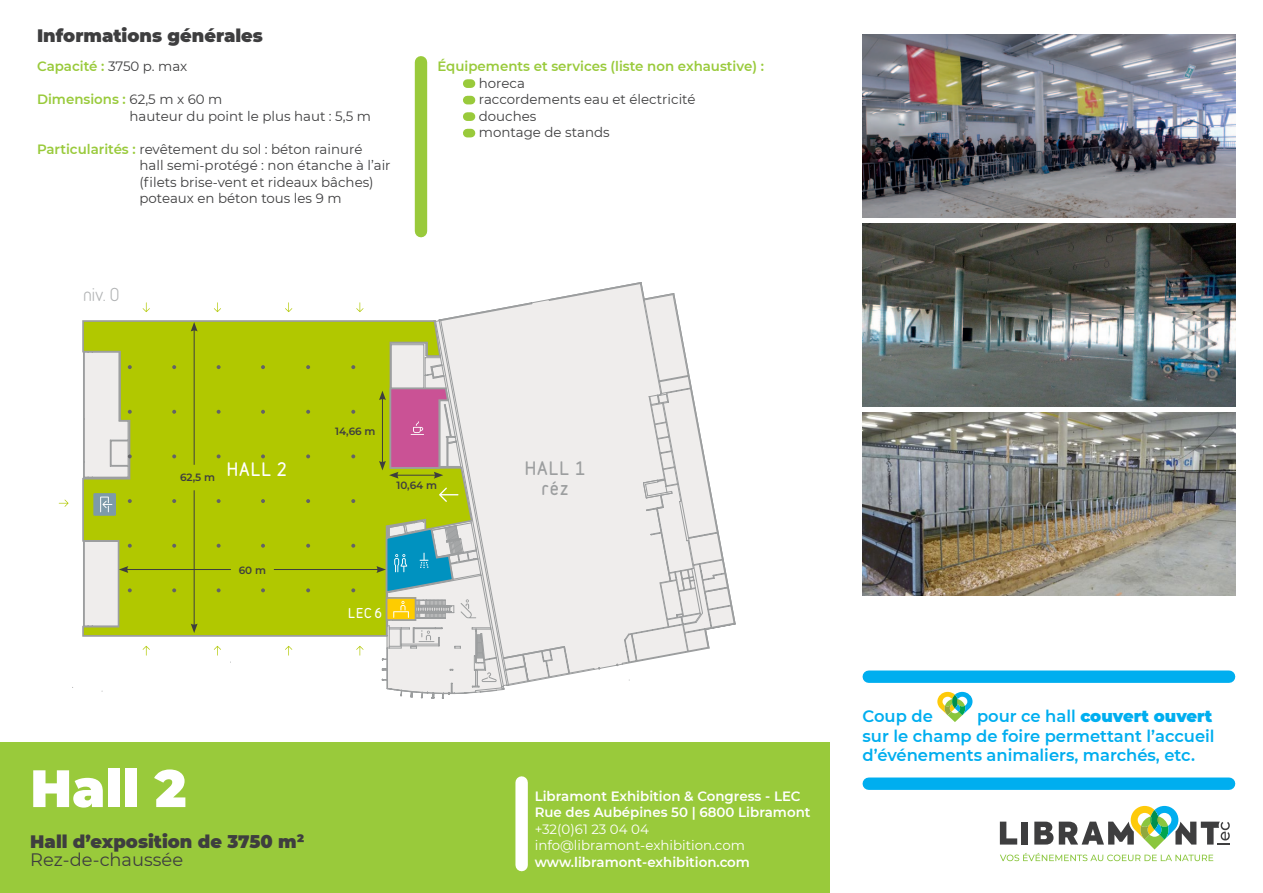
<style>
.page{position:relative;width:1263px;height:893px;background:#fff}
.page>*{position:absolute;margin:0;border:0;box-sizing:border-box;transform-origin:0 0}
.t1{font:900 52.5px "Montserrat";color:#fff}
.t2{font:900 18px "Montserrat";color:#3e3e3f}
.t3{font:18px "Montserrat";color:#3e3e3f}
.t4{font:900 16.8px/20.1px "Variable";letter-spacing:.065em;color:#9c9e9f;text-align:center}
.t5{font:900 16.8px "Variable";color:#fff}
.t6{font:700 16.8px "Variable";color:#b1b3b4}
.t7{font:600 16.5px/19.5px "Montserrat";color:#00aeef}
.t8{font:13.5px/16.5px "Montserrat";color:#3e3e3f}
.t9{font:600 13.5px/16.5px "Montserrat";color:#fff}
.t10{font:600 13.5px "Montserrat";color:#99ca3b}
.t11{font:13.5px/16.5px "Montserrat";color:#fff}
.t12{font:900 12.15px "Variable";color:#fff}
.t13{font:600 10.5px "Montserrat";color:#3e3e3f}
.s1{font-weight:400;color:#3e3e3f}
.s2{font-weight:600;color:#99ca3b}
.s3{font-weight:900}
</style>
<div class="page">
<div style="left:0;top:742px;width:829px;height:151px;background:#99ca3b"></div>
<svg style="left:1000px;top:806px;width:230px;height:55px"></svg>
<div style="left:869px;top:777px;width:360px;height:13px;background:#00aeef"></div>
<div style="left:515px;top:782px;width:13px;height:83px;background:#fff"></div>
<div style="left:415px;top:62px;width:12px;height:169px;background:#99ca3b"></div>
<img style="left:862px;top:413px;width:373px;height:182px">
<img style="left:862px;top:224px;width:373px;height:182px">
<img style="left:862px;top:35px;width:373px;height:182px">
<svg style="left:467px;top:79px;width:4px;height:9px"></svg>
<svg style="left:467px;top:96px;width:4px;height:8px"></svg>
<svg style="left:467px;top:112px;width:4px;height:9px"></svg>
<svg style="left:467px;top:129px;width:4px;height:8px"></svg>
<svg style="left:142px;top:282px;width:594px;height:344px"></svg>
<svg style="left:72px;top:342px;width:656px;height:350px"></svg>
<svg style="left:81px;top:319px;width:393px;height:319px;background:#b8cb22"></svg>
<svg style="left:143px;top:302px;width:7px;height:10px"></svg>
<svg style="left:214px;top:302px;width:7px;height:10px"></svg>
<svg style="left:285px;top:302px;width:7px;height:10px"></svg>
<svg style="left:356px;top:302px;width:7px;height:10px"></svg>
<svg style="left:143px;top:646px;width:7px;height:10px"></svg>
<svg style="left:214px;top:646px;width:7px;height:10px"></svg>
<svg style="left:59px;top:500px;width:9px;height:7px"></svg>
<svg style="left:285px;top:646px;width:7px;height:10px"></svg>
<svg style="left:356px;top:646px;width:7px;height:10px"></svg>
<hr style="left:194px;top:490px;width:1px;height:136px;background:#3e3e3f">
<svg style="left:191px;top:623px;width:7px;height:10px"></svg>
<hr style="left:194px;top:329px;width:1px;height:136px;background:#3e3e3f">
<svg style="left:191px;top:322px;width:7px;height:10px"></svg>
<hr style="left:274px;top:569px;width:105px;height:1px;background:#3e3e3f">
<hr style="left:126px;top:569px;width:105px;height:1px;background:#3e3e3f">
<svg style="left:119px;top:566px;width:9px;height:7px"></svg>
<svg style="left:376px;top:387px;width:129px;height:312px;background:#c6c7ab"></svg>
<div style="left:93px;top:493px;width:23px;height:23px;background:#7d9aa9"></div>
<svg style="left:100px;top:497px;width:12px;height:15px"></svg>
<svg style="left:172px;top:588px;width:4px;height:4px"></svg>
<svg style="left:172px;top:544px;width:4px;height:4px"></svg>
<svg style="left:172px;top:499px;width:4px;height:4px"></svg>
<svg style="left:172px;top:454px;width:4px;height:4px"></svg>
<svg style="left:172px;top:410px;width:4px;height:4px"></svg>
<svg style="left:172px;top:365px;width:4px;height:4px"></svg>
<svg style="left:128px;top:588px;width:4px;height:4px"></svg>
<svg style="left:128px;top:544px;width:4px;height:4px"></svg>
<svg style="left:128px;top:499px;width:4px;height:4px"></svg>
<svg style="left:128px;top:454px;width:4px;height:4px"></svg>
<svg style="left:128px;top:410px;width:4px;height:4px"></svg>
<svg style="left:128px;top:365px;width:4px;height:4px"></svg>
<svg style="left:217px;top:588px;width:4px;height:4px"></svg>
<svg style="left:217px;top:544px;width:4px;height:4px"></svg>
<svg style="left:217px;top:499px;width:4px;height:4px"></svg>
<svg style="left:217px;top:454px;width:4px;height:4px"></svg>
<svg style="left:217px;top:410px;width:4px;height:4px"></svg>
<svg style="left:217px;top:365px;width:4px;height:4px"></svg>
<svg style="left:261px;top:588px;width:4px;height:4px"></svg>
<svg style="left:261px;top:544px;width:4px;height:4px"></svg>
<svg style="left:261px;top:499px;width:4px;height:4px"></svg>
<svg style="left:261px;top:454px;width:4px;height:4px"></svg>
<svg style="left:261px;top:410px;width:4px;height:4px"></svg>
<svg style="left:261px;top:365px;width:4px;height:4px"></svg>
<svg style="left:306px;top:588px;width:4px;height:4px"></svg>
<svg style="left:306px;top:544px;width:4px;height:4px"></svg>
<svg style="left:306px;top:499px;width:4px;height:4px"></svg>
<svg style="left:306px;top:454px;width:4px;height:4px"></svg>
<svg style="left:306px;top:410px;width:4px;height:4px"></svg>
<svg style="left:306px;top:365px;width:4px;height:4px"></svg>
<svg style="left:351px;top:588px;width:4px;height:4px"></svg>
<svg style="left:351px;top:544px;width:4px;height:4px"></svg>
<svg style="left:351px;top:499px;width:4px;height:4px"></svg>
<svg style="left:351px;top:454px;width:4px;height:4px"></svg>
<svg style="left:351px;top:410px;width:4px;height:4px"></svg>
<svg style="left:351px;top:365px;width:4px;height:4px"></svg>
<svg style="left:937px;top:692px;width:35px;height:30px"></svg>
<div style="left:869px;top:670px;width:360px;height:13px;background:#00aeef"></div>
<h2 class="t2" style="left:37px;top:22px;width:227px">Informations générales</h2>
<p class="t10" style="left:37px;top:57px;width:152px">Capacité : <span class="s1">3750 p. max</span></p>
<p class="t8" style="left:130px;top:91px;width:243px;text-indent:-93px"><span class="s2">Dimensions :</span> 62,5 m x 60 m<br>hauteur du point le plus haut : 5,5 m</p>
<p class="t8" style="left:140px;top:140px;width:253px;text-indent:-102px"><span class="s2">Particularités :</span> revêtement du sol : béton rainuré<br>hall semi-protégé : non étanche à l’air (filets brise-vent et rideaux bâches) poteaux en béton tous les 9 m</p>
<p class="t6" style="left:83px;top:288px;width:38px">niv. 0</p>
<p class="t10" style="left:437px;top:57px;width:328px">Équipements et services (liste non exhaustive) :</p>
<p class="t8" style="left:479px;top:74px;width:218px">horeca<br>raccordements eau et électricité douches<br>montage de stands</p>
<p class="t13" style="left:335px;top:424px;width:42px">14,66 m</p>
<p class="t13" style="left:180px;top:469px;width:37px">62,5 m</p>
<p class="t5" style="left:227px;top:462px;width:62px">HALL 2</p>
<p class="t13" style="left:239px;top:562px;width:29px">60 m</p>
<p class="t13" style="left:396px;top:478px;width:42px">10,64 m</p>
<p class="t12" style="left:348px;top:608px;width:35px">LEC 6</p>
<h1 class="t1" style="left:30px;top:749px;width:158px">Hall 2</h1>
<h2 class="t2" style="left:30px;top:828px;width:276px">Hall d’exposition de 3750 m²</h2>
<h2 class="t3" style="left:30px;top:847px;width:154px">Rez-de-chaussée</h2>
<p class="t4" style="left:525px;top:460px;width:62px">HALL 1 réz</p>
<p class="t9" style="left:535px;top:787px;width:277px">Libramont Exhibition &amp; Congress - LEC<br>Rue des Aubépines 50 | 6800 Libramont</p>
<p class="t11" style="left:535px;top:820px;width:212px">+32(0)61 23 04 04 info@libramont-exhibition.com</p>
<p class="t9" style="left:535px;top:853px;width:217px">www.libramont-exhibition.com</p>
<p class="t7" style="left:862px;top:706px;width:354px;text-indent:114px">pour ce hall <span class="s3">couvert ouvert </span>sur le champ de foire permettant l’accueil d’événements animaliers, marchés, etc.</p>
<p class="t7" style="left:862px;top:706px;width:72px">Coup de</p>
</div>
